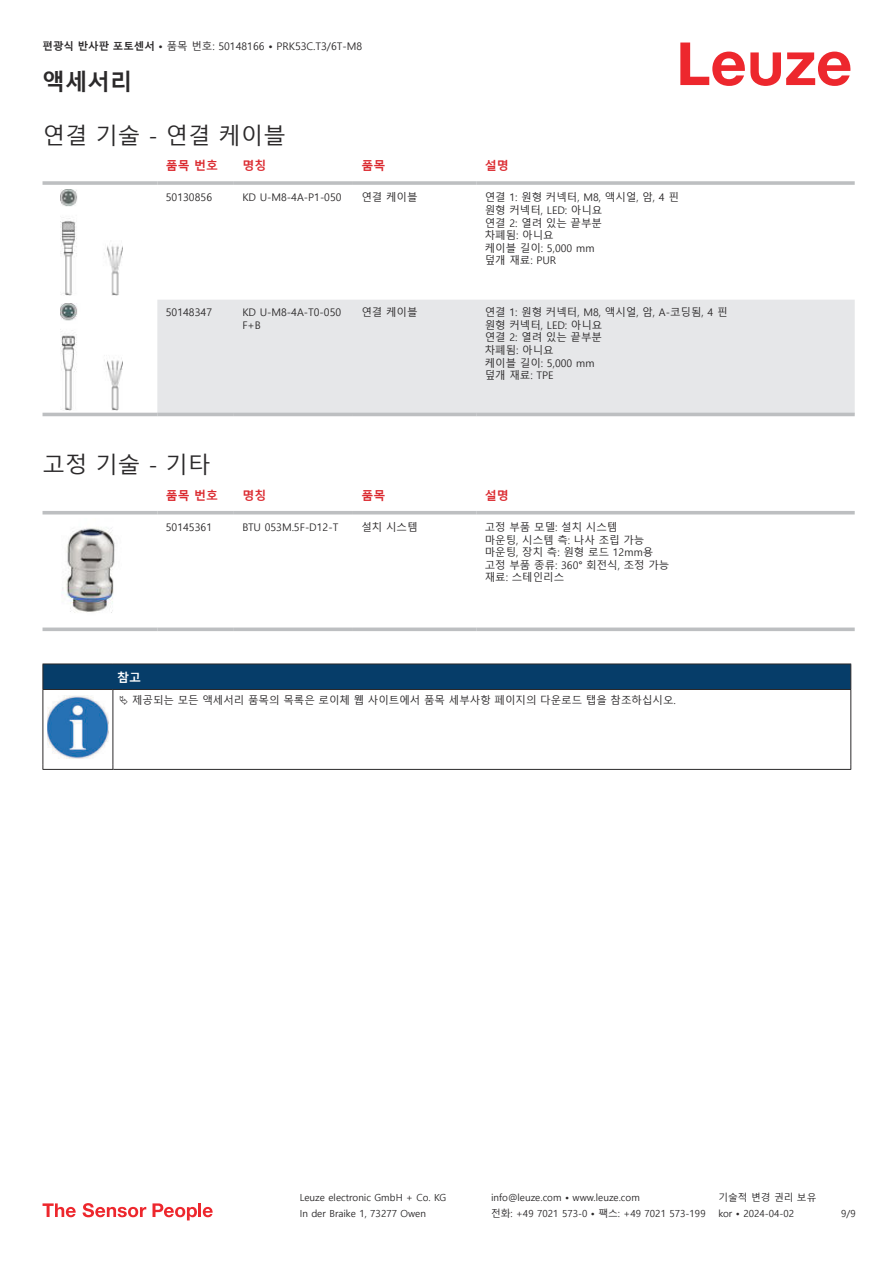
<style>
.page{position:relative;width:893px;height:1263px;background:#fff}
.page>*{position:absolute;margin:0;border:0;box-sizing:border-box;transform-origin:0 0}
.t1{font:22.5px "Malgun Gothic";color:#2b292a}
.t2{font:700 22.5px "Malgun Gothic";color:#2b292a}
.t3{font:700 12px "Malgun Gothic";color:#db2a30}
.t4{font:700 12px "Malgun Gothic";color:#fff}
.t5{font:10.5px/12.6px "Malgun Gothic";color:#2b292a}
.t6{font:9.75px "Malgun Gothic";color:#2b292a}
.s1{font-weight:700}
</style>
<div class="page">
<svg style="left:680px;top:43px;width:170px;height:43px"></svg>
<svg style="left:43px;top:295px;width:812px;height:122px"></svg>
<div style="left:157px;top:300px;width:698px;height:113px;background:#e6e7e9"></div>
<hr style="left:43px;top:181px;width:114px;height:4px;background:#bdbfc1">
<hr style="left:157px;top:181px;width:77px;height:4px;background:#c8cacb">
<hr style="left:234px;top:181px;width:119px;height:4px;background:#c3c5c6">
<hr style="left:353px;top:181px;width:123px;height:4px;background:#bdbfc1">
<hr style="left:476px;top:181px;width:379px;height:4px;background:#c8cacb">
<hr style="left:43px;top:413px;width:114px;height:3px;background:#bdbfc1">
<hr style="left:157px;top:413px;width:77px;height:3px;background:#bdbfc1">
<hr style="left:234px;top:413px;width:119px;height:3px;background:#bdbfc1">
<hr style="left:353px;top:413px;width:123px;height:3px;background:#bdbfc1">
<hr style="left:476px;top:413px;width:379px;height:3px;background:#bdbfc1">
<img style="left:60px;top:189px;width:63px;height:106px">
<img style="left:60px;top:304px;width:63px;height:106px">
<svg style="left:43px;top:514px;width:812px;height:1px"></svg>
<hr style="left:43px;top:511px;width:114px;height:3px;background:#bdbfc1">
<hr style="left:157px;top:511px;width:77px;height:3px;background:#bdbfc1">
<hr style="left:234px;top:511px;width:119px;height:3px;background:#bdbfc1">
<hr style="left:353px;top:511px;width:123px;height:3px;background:#bdbfc1">
<hr style="left:476px;top:511px;width:379px;height:3px;background:#bdbfc1">
<svg style="left:43px;top:627px;width:114px;height:4px"></svg>
<svg style="left:157px;top:627px;width:77px;height:4px"></svg>
<svg style="left:234px;top:627px;width:119px;height:4px"></svg>
<svg style="left:353px;top:627px;width:123px;height:4px"></svg>
<svg style="left:476px;top:627px;width:379px;height:4px;background:#c5c7c9"></svg>
<img style="left:62px;top:527px;width:53px;height:86px">
<svg style="left:44px;top:690px;width:806px;height:79px"></svg>
<hr style="left:43px;top:689px;width:70px;height:1px;background:#2b292a">
<div style="left:43px;top:664px;width:808px;height:25px;background:#063d69"></div>
<hr style="left:113px;top:689px;width:738px;height:1px;background:#2b292a">
<hr style="left:43px;top:690px;width:1px;height:75px;background:#2b292a">
<hr style="left:113px;top:690px;width:1px;height:75px;background:#2b292a">
<hr style="left:850px;top:690px;width:1px;height:75px;background:#2b292a">
<hr style="left:43px;top:769px;width:70px;height:1px;background:#2b292a">
<hr style="left:113px;top:769px;width:738px;height:1px;background:#2b292a">
<img style="left:47px;top:696px;width:61px;height:63px">
<div style="left:115px;top:690px;width:734px;height:21px;background:#fff"></div>
<svg style="left:43px;top:1203px;width:33px;height:14px"></svg>
<svg style="left:83px;top:1203px;width:63px;height:14px"></svg>
<svg style="left:153px;top:1203px;width:44px;height:17px"></svg>
<hr style="left:198px;top:1203px;width:3px;height:14px;background:#ed272d">
<svg style="left:203px;top:1207px;width:10px;height:10px"></svg>
<p class="t5" style="left:43px;top:40px;width:321px"><span class="s1">편광식 반사판 포토센서 •</span> 품목 번호: 50148166 <span class="s1">•</span> PRK53C.T3/6T-M8</p>
<h1 class="t2" style="left:43px;top:69px;width:91px">액세서리</h1>
<h1 class="t1" style="left:43px;top:123px;width:245px">연결 기술 - 연결 케이블</h1>
<p class="t3" style="left:166px;top:159px;width:54px">품목 번호</p>
<p class="t3" style="left:242px;top:159px;width:25px">명칭</p>
<p class="t3" style="left:361px;top:159px;width:25px">품목</p>
<p class="t3" style="left:485px;top:159px;width:25px">설명</p>
<p class="t5" style="left:166px;top:191px;width:48px">50130856</p>
<p class="t5" style="left:242px;top:191px;width:101px">KD U-M8-4A-P1-050</p>
<p class="t5" style="left:361px;top:191px;width:58px">연결 케이블</p>
<p class="t5" style="left:485px;top:191px;width:196px">연결 1: 원형 커넥터, M8, 액시얼, 암, 4 핀 원형 커넥터, LED: 아니요<br>연결 2: 열려 있는 끝부분<br>차폐됨: 아니요<br>케이블 길이: 5,000 mm<br>덮개 재료: PUR</p>
<p class="t5" style="left:166px;top:306px;width:48px">50148347</p>
<p class="t5" style="left:242px;top:306px;width:100px">KD U-M8-4A-T0-050<br>F+B</p>
<p class="t5" style="left:361px;top:306px;width:58px">연결 케이블</p>
<p class="t5" style="left:485px;top:306px;width:244px">연결 1: 원형 커넥터, M8, 액시얼, 암, A-코딩됨, 4 핀 원형 커넥터, LED: 아니요<br>연결 2: 열려 있는 끝부분<br>차폐됨: 아니요<br>케이블 길이: 5,000 mm<br>덮개 재료: TPE</p>
<h1 class="t1" style="left:43px;top:452px;width:169px">고정 기술 - 기타</h1>
<p class="t3" style="left:166px;top:489px;width:54px">품목 번호</p>
<p class="t3" style="left:242px;top:489px;width:25px">명칭</p>
<p class="t3" style="left:361px;top:489px;width:25px">품목</p>
<p class="t3" style="left:485px;top:489px;width:25px">설명</p>
<p class="t5" style="left:166px;top:521px;width:48px">50145361</p>
<p class="t5" style="left:242px;top:521px;width:97px">BTU 053M.5F-D12-T</p>
<p class="t5" style="left:361px;top:521px;width:58px">설치 시스템</p>
<p class="t5" style="left:485px;top:521px;width:186px">고정 부품 모델: 설치 시스템<br>마운팅, 시스템 측: 나사 조립 가능 마운팅, 장치 측: 원형 로드 12mm용 고정 부품 종류: 360° 회전식, 조정 가능 재료: 스테인리스</p>
<p class="t4" style="left:117px;top:670px;width:25px">참고</p>
<p class="t5" style="left:132px;top:694px;width:545px">제공되는 모든 액세서리 품목의 목록은 로이체 웹 사이트에서 품목 세부사항 페이지의 다운로드 탭을 참조하십시오.</p>
<p class="t6" style="left:300px;top:1192px;width:148px">Leuze electronic GmbH + Co. KG</p>
<p class="t6" style="left:491px;top:1192px;width:150px">info@leuze.com • www.leuze.com</p>
<p class="t6" style="left:718px;top:1192px;width:100px">기술적 변경 권리 보유</p>
<p class="t6" style="left:300px;top:1208px;width:128px">In der Braike 1, 73277 Owen</p>
<p class="t6" style="left:491px;top:1208px;width:216px">전화: +49 7021 573-0 • 팩스: +49 7021 573-199</p>
<p class="t6" style="left:718px;top:1208px;width:77px">kor • 2024-04-02</p>
<p class="t6" style="left:841px;top:1208px;width:16px">9/9</p>
</div>
